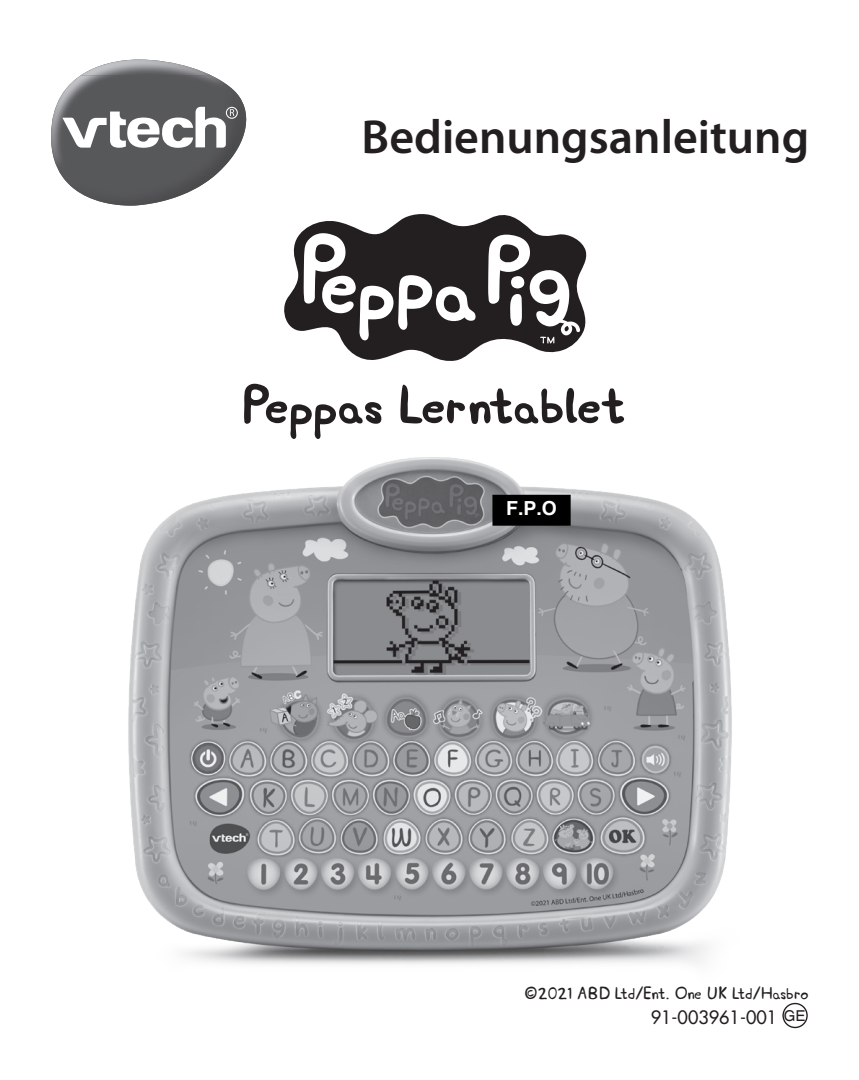
<style>
.page{position:relative;width:859px;height:1080px;background:#fff}
.page>*{position:absolute;margin:0;border:0;box-sizing:border-box;transform-origin:0 0}
.t1{font:700 57px "Peppa";color:#231f20}
.t2{font:600 48px "Myriad Pro";color:#231f20}
.t3{font:700 19.5px "Helvetica";color:#fff}
.t4{font:18px "Peppa";color:#231f20}
.t5{font:500 18px "Futura";color:#231f20}
.t6{font:15px "Helvetica";color:#231f20}
</style>
<div class="page">
<img style="left:128px;top:457px;width:604px;height:508px">
<svg style="left:51px;top:59px;width:196px;height:147px"></svg>
<svg style="left:284px;top:214px;width:303px;height:147px"></svg>
<svg style="left:304px;top:233px;width:172px;height:107px"></svg>
<svg style="left:488px;top:235px;width:92px;height:109px"></svg>
<div style="left:782px;top:1003px;width:26px;height:25px;border:1px solid #231f20;border-radius:50%"></div>
<div style="left:492px;top:495px;width:79px;height:31px;background:#000;border:3px solid #000"></div>
<p class="t2" style="left:361px;top:106px;width:449px">Bedienungsanleitung</p>
<p class="t1" style="left:244px;top:369px;width:383px">Peppas Lerntablet</p>
<p class="t3" style="left:506px;top:497px;width:52px">F.P.O</p>
<p class="t4" style="left:525px;top:981px;width:285px">©2021 ABD Ltd/Ent. One UK Ltd/Hasbro</p>
<p class="t5" style="left:651px;top:1005px;width:128px">91-003961-001</p>
<p class="t6" style="left:784px;top:1007px;width:23px">GE</p>
</div>
